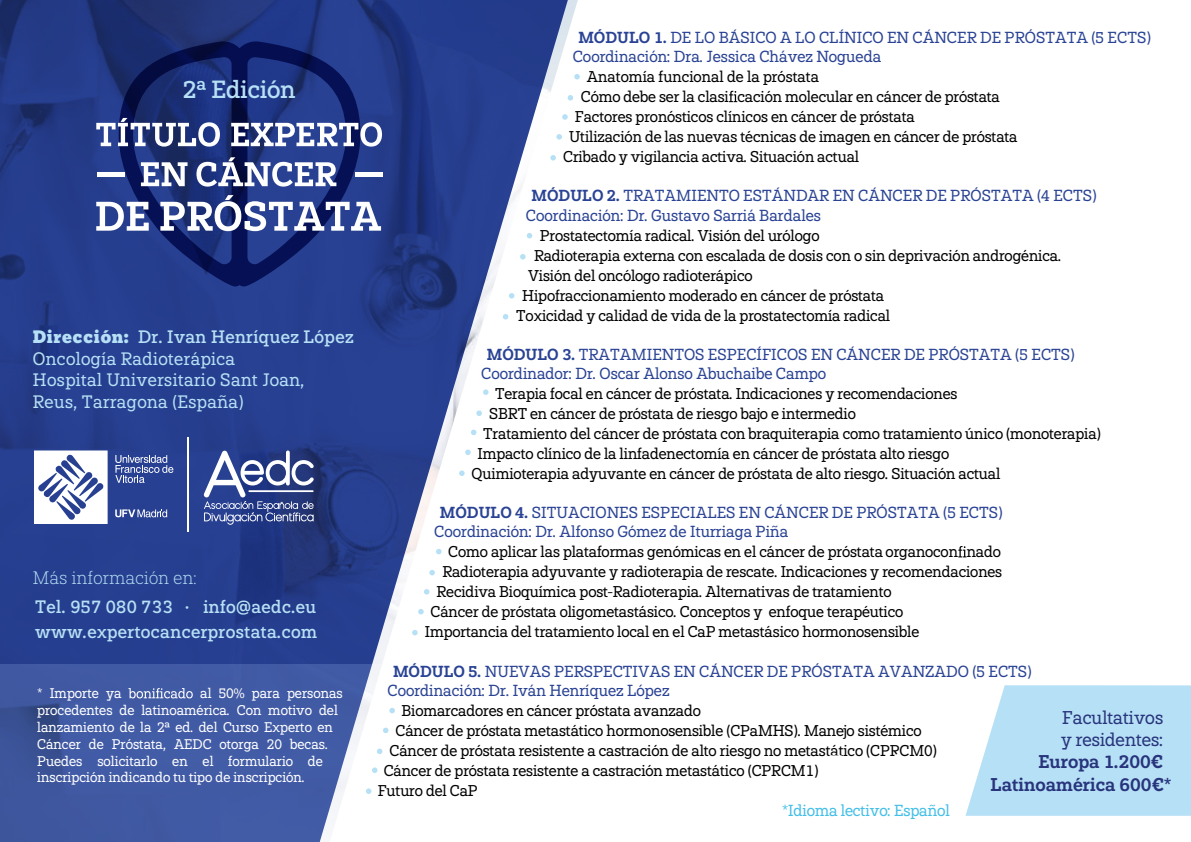
<style>
.page{position:relative;width:1191px;height:842px;background:#fff}
.page>*{position:absolute;margin:0;border:0;box-sizing:border-box;transform-origin:0 0}
.t1{font:500 24.8px "Paul Slab";color:#b6e0f5}
.t2{font:600 18.4px/22.2px "Paul Slab";color:#28347c}
.t3{font:18.4px/22.2px "Paul Slab";color:#28347c}
.t4{font:18px/21.6px "Paul Slab";letter-spacing:.02em;color:#b6e0f5}
.t5{font:500 18px "Paul Slab";letter-spacing:.02em;color:#b6e0f5}
.t6{font:300 18px "Paul Slab";letter-spacing:.02em;color:#b6e0f5}
.t7{font:16px/19.2px "Paul Slab";color:#294294}
.t8{font:16px "Paul Slab";letter-spacing:-.01em;color:#44bfe7}
.t9{font:15.6px "Paul Slab";letter-spacing:-.01em;color:#000101}
.t10{font:14px/16.8px "Paul Slab";color:#fff}
.s1{font-weight:900}
.s2{font-weight:500}
.s3{font-weight:600}
</style>
<div class="page">
<svg style="left:0;top:0;width:571px;height:665px;fill:#273f90"></svg>
<svg style="left:0;top:665px;width:393px;height:177px;background:#566cad"></svg>
<hr style="left:188px;top:437px;width:1px;height:95px;background:#fff">
<svg style="left:34px;top:450px;width:74px;height:74px"></svg>
<svg style="left:115px;top:455px;width:58px;height:28px;background:#586baa"></svg>
<svg style="left:115px;top:509px;width:52px;height:9px"></svg>
<svg style="left:204px;top:450px;width:110px;height:75px"></svg>
<svg style="left:729px;top:91px;width:8px;height:11px"></svg>
<svg style="left:958px;top:546px;width:8px;height:11px"></svg>
<svg style="left:965px;top:685px;width:226px;height:131px;background:#bce2f5"></svg>
<svg style="left:119px;top:41px;width:241px;height:245px;background:#1a2d76"></svg>
<svg style="left:574px;top:74px;width:6px;height:6px"></svg>
<svg style="left:567px;top:95px;width:6px;height:6px"></svg>
<svg style="left:562px;top:114px;width:6px;height:6px"></svg>
<svg style="left:556px;top:134px;width:6px;height:6px"></svg>
<svg style="left:550px;top:155px;width:6px;height:6px"></svg>
<svg style="left:527px;top:233px;width:5px;height:5px"></svg>
<svg style="left:520px;top:254px;width:5px;height:6px"></svg>
<svg style="left:509px;top:293px;width:5px;height:6px"></svg>
<svg style="left:503px;top:314px;width:5px;height:6px"></svg>
<svg style="left:483px;top:389px;width:5px;height:6px"></svg>
<svg style="left:476px;top:410px;width:6px;height:6px"></svg>
<svg style="left:471px;top:430px;width:5px;height:5px"></svg>
<svg style="left:465px;top:449px;width:6px;height:6px"></svg>
<svg style="left:459px;top:470px;width:6px;height:6px"></svg>
<svg style="left:436px;top:549px;width:5px;height:5px"></svg>
<svg style="left:429px;top:570px;width:6px;height:5px"></svg>
<svg style="left:424px;top:589px;width:5px;height:6px"></svg>
<svg style="left:418px;top:609px;width:6px;height:5px"></svg>
<svg style="left:412px;top:630px;width:6px;height:5px"></svg>
<svg style="left:389px;top:708px;width:6px;height:5px"></svg>
<svg style="left:383px;top:728px;width:5px;height:5px"></svg>
<svg style="left:377px;top:748px;width:5px;height:6px"></svg>
<svg style="left:372px;top:767px;width:5px;height:6px"></svg>
<svg style="left:366px;top:788px;width:5px;height:6px"></svg>
<svg style="left:141px;top:162px;width:46px;height:24px"></svg>
<svg style="left:196px;top:157px;width:140px;height:30px"></svg>
<svg style="left:96px;top:202px;width:53px;height:29px"></svg>
<svg style="left:160px;top:195px;width:221px;height:36px"></svg>
<hr style="left:97px;top:173px;width:28px;height:4px;background:#fff">
<hr style="left:355px;top:173px;width:28px;height:4px;background:#fff">
<svg style="left:96px;top:118px;width:124px;height:29px"></svg>
<svg style="left:231px;top:122px;width:151px;height:25px"></svg>
<svg style="left:128px;top:688px;width:65px;height:10px"></svg>
<h1 class="t1" style="left:183px;top:74px;width:114px">2ª Edición</h1>
<p class="t4" style="left:33px;top:326px;width:322px"><span class="s1">Dirección:</span> <span class="s2">Dr. Ivan Henríquez López<br></span>Oncología Radioterápica<br>Hospital Universitario Sant Joan,<br>Reus, Tarragona (España)</p>
<p class="t6" style="left:33px;top:567px;width:165px">Más información en:</p>
<p class="t5" style="left:35px;top:596px;width:282px">Tel. 957 080 733 · info@aedc.eu</p>
<p class="t5" style="left:35px;top:621px;width:283px">www.expertocancerprostata.com</p>
<p class="t10" style="left:37px;top:685px;width:307px;text-indent:163px">al 50% para personas procedentes de latinoamérica. Con motivo del lanzamiento de la 2ª ed. del Curso Experto en Cáncer de Próstata, AEDC otorga 20 becas.<br>Puedes solicitarlo en el formulario de inscripción indicando tu tipo de inscripción.</p>
<p class="t10" style="left:37px;top:685px;width:86px">* Importe ya</p>
<p class="t7" style="left:573px;top:28px;width:579px;text-indent:6px"><span class="s3">MÓDULO 1.</span> DE LO BÁSICO A LO CLÍNICO EN CÁNCER DE PRÓSTATA (5 ECTS)<br>Coordinación: Dra. Jessica Chávez Nogueda</p>
<p class="t9" style="left:587px;top:67px;width:234px">Anatomía funcional de la próstata</p>
<p class="t9" style="left:581px;top:87px;width:420px">Cómo debe ser la clasi cación molecular en cáncer de próstata</p>
<p class="t9" style="left:575px;top:107px;width:341px">Factores pronósticos clínicos en cáncer de próstata</p>
<p class="t9" style="left:569px;top:127px;width:450px">Utilización de las nuevas técnicas de imagen en cáncer de próstata</p>
<p class="t9" style="left:563px;top:147px;width:297px">Cribado y vigilancia activa. Situación actual</p>
<p class="t7" style="left:526px;top:187px;width:572px;text-indent:6px"><span class="s3">MÓDULO 2.</span> TRATAMIENTO ESTÁNDAR EN CÁNCER DE PRÓSTATA (4 ECTS)<br>Coordinación: Dr. Gustavo Sarriá Bardales</p>
<p class="t9" style="left:540px;top:226px;width:281px">Prostatectomía radical. Visión del urólogo</p>
<p class="t9" style="left:534px;top:246px;width:529px">Radioterapia externa con escalada de dosis con o sin deprivación androgénica.</p>
<p class="t9" style="left:528px;top:266px;width:226px">Visión del oncólogo radioterápico</p>
<p class="t9" style="left:522px;top:286px;width:363px">Hipofraccionamiento moderado en cáncer de próstata</p>
<p class="t9" style="left:516px;top:306px;width:375px">Toxicidad y calidad de vida de la prostatectomía radical</p>
<p class="t7" style="left:481px;top:345px;width:595px;text-indent:6px"><span class="s3">MÓDULO 3.</span> TRATAMIENTOS ESPECÍFICOS EN CÁNCER DE PRÓSTATA (5 ECTS)<br>Coordinador: Dr. Oscar Alonso Abuchaibe Campo</p>
<p class="t9" style="left:495px;top:384px;width:464px">Terapia focal en cáncer de próstata. Indicaciones y recomendaciones</p>
<p class="t9" style="left:489px;top:404px;width:368px">SBRT en cáncer de próstata de riesgo bajo e intermedio</p>
<p class="t9" style="left:483px;top:424px;width:619px">Tratamiento del cáncer de próstata con braquiterapia como tratamiento único (monoterapia)</p>
<p class="t9" style="left:477px;top:444px;width:473px">Impacto clínico de la linfadenectomía en cáncer de próstata alto riesgo</p>
<p class="t9" style="left:471px;top:464px;width:530px">Quimioterapia adyuvante en cáncer de próstata de alto riesgo. Situación actual</p>
<p class="t7" style="left:434px;top:503px;width:570px;text-indent:6px"><span class="s3">MÓDULO 4.</span> SITUACIONES ESPECIALES EN CÁNCER DE PRÓSTATA (5 ECTS)<br>Coordinación: Dr. Alfonso Gómez de Iturriaga Piña</p>
<p class="t9" style="left:448px;top:543px;width:554px">Como aplicar las plataformas genómicas en el cáncer de próstata organocon nado</p>
<p class="t9" style="left:442px;top:563px;width:561px">Radioterapia adyuvante y radioterapia de rescate. Indicaciones y recomendaciones</p>
<p class="t9" style="left:436px;top:583px;width:457px">Recidiva Bioquímica post-Radioterapia. Alternativas de tratamiento</p>
<p class="t9" style="left:430px;top:603px;width:474px">Cáncer de próstata oligometastásico. Conceptos y enfoque terapéutico</p>
<p class="t9" style="left:425px;top:623px;width:496px">Importancia del tratamiento local en el CaP metastásico hormonosensible</p>
<p class="t7" style="left:387px;top:662px;width:646px;text-indent:6px"><span class="s3">MÓDULO 5.</span> NUEVAS PERSPECTIVAS EN CÁNCER DE PRÓSTATA AVANZADO (5 ECTS)<br>Coordinación: Dr. Iván Henríquez López</p>
<p class="t9" style="left:401px;top:701px;width:301px">Biomarcadores en cáncer próstata avanzado</p>
<p class="t9" style="left:395px;top:721px;width:528px">Cáncer de próstata metastático hormonosensible (CPaMHS). Manejo sistémico</p>
<p class="t9" style="left:389px;top:741px;width:549px">Cáncer de próstata resistente a castración de alto riesgo no metastático (CPRCM0)</p>
<p class="t9" style="left:384px;top:761px;width:436px">Cáncer de próstata resistente a castración metastático (CPRCM1)</p>
<p class="t9" style="left:378px;top:781px;width:101px">Futuro del CaP</p>
<p class="t8" style="left:782px;top:801px;width:169px">*Idioma lectivo: Español</p>
<p class="t3" style="left:1061px;top:707px;width:104px">Facultativos y residentes:</p>
<p class="t2" style="left:990px;top:751px;width:182px;text-indent:48px">Europa 1.200€<br>Latinoamérica 600€*</p>
</div>
